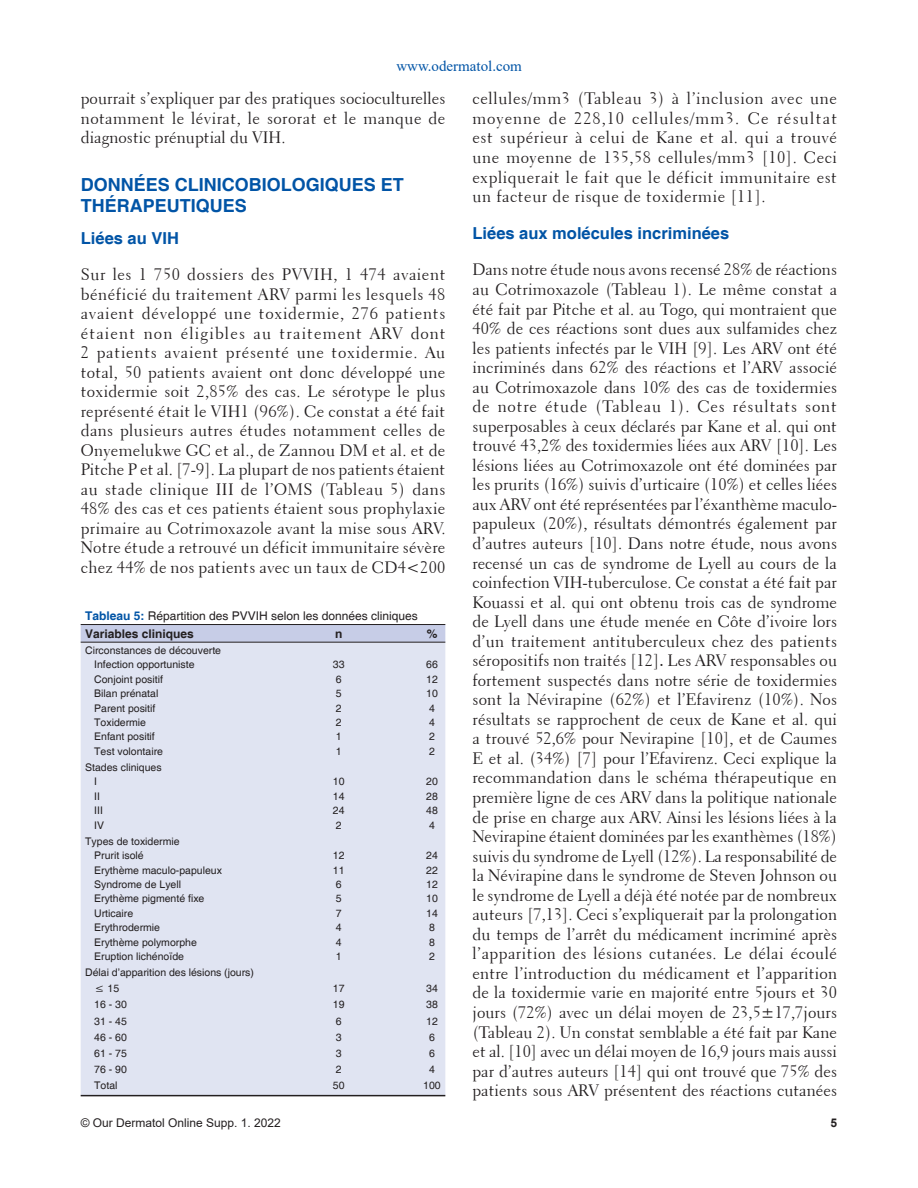
<style>
.page{position:relative;width:918px;height:1188px;background:#fff}
.page>*{position:absolute;margin:0;border:0;box-sizing:border-box;transform-origin:0 0}
.t1{font:700 18px/21.6px "Helvetica";color:#0154a6}
.t2{font:16.5px/19.5px "Transitional 521 BT Roman A";letter-spacing:.015em;color:#231f20;text-align:justify}
.t3{font:700 16.5px "Helvetica";color:#0154a6}
.t4{font:15px "Times New Roman";color:#0154a6}
.t5{font:12px/17.2px "Helvetica";color:#231f20}
.t6{font:12px "Arial";color:#231f20}
.t7{font:700 12px "Helvetica";color:#231f20}
.t8{font:700 12px "Arial";color:#231f20}
.t9{font:10.5px/14.4px "Helvetica";color:#231f20}
.s1{font-weight:700;color:#0154a6}
.s2{font-weight:700}
.s3{font-family:"Transitional 521 BT Bold A"}
</style>
<div class="page">
<div style="left:81px;top:643px;width:364px;height:452px;background:#e0e4f2"></div>
<hr style="left:81px;top:1095px;width:338px;height:1px;background:#231f20">
<svg style="left:419px;top:1095px;width:26px;height:1px"></svg>
<hr style="left:81px;top:642px;width:364px;height:1px;background:#231f20">
<svg style="left:81px;top:624px;width:364px;height:18px;background:#bac0d8"></svg>
<p class="t4" style="left:396px;top:58px;width:127px">www.odermatol.com</p>
<p class="t2" style="left:81px;top:89px;width:366px">pourrait s’expliquer par des pratiques socioculturelles notamment le lévirat, le sororat et le manque de diagnostic prénuptial du VIH.</p>
<p class="t1" style="left:81px;top:174px;width:325px">DONNÉES CLINICOBIOLOGIQUES ET<br>THÉRAPEUTIQUES</p>
<p class="t3" style="left:81px;top:229px;width:100px">Liées au VIH</p>
<p class="t2" style="left:81px;top:265px;width:366px">Sur les 1 750 dossiers des PVVIH, 1 474 avaient bénéficié du traitement ARV parmi les lesquels 48 avaient développé une toxidermie, 276 patients étaient non éligibles au traitement ARV dont 2 patients avaient présenté une toxidermie. Au total, 50 patients avaient ont donc développé une toxidermie soit 2,85% des cas. Le sérotype le plus représenté était le VIH1 (96%). Ce constat a été fait dans plusieurs autres études notamment celles de Onyemelukwe GC et al., de Zannou DM et al. et de Pitche P et al. [7-9]. La plupart de nos patients étaient au stade clinique III de l’OMS (Tableau 5) dans 48% des cas et ces patients étaient sous prophylaxie primaire au Cotrimoxazole avant la mise sous ARV.<br>Notre étude a retrouvé un déficit immunitaire sévère chez 44% de nos patients avec un taux de CD4&lt;200</p>
<p class="t5" style="left:85px;top:607px;width:334px"><span class="s1">Tableau 5:</span> Répartition des PVVIH selon les données cliniques<br><span class="s2">Variables cliniques</span></p>
<p class="t7" style="left:335px;top:626px;width:9px">n</p>
<p class="t7" style="left:427px;top:626px;width:12px">%</p>
<p class="t9" style="left:94px;top:643px;width:128px;text-indent:-9px">Circonstances de découverte<br>Infection opportuniste<br>Conjoint positif<br>Bilan prénatal<br>Parent positif<br>Toxidermie<br>Enfant positif<br>Test volontaire</p>
<p class="t9" style="left:94px;top:760px;width:69px;text-indent:-9px">Stades cliniques<br>I<br>II<br>III<br>IV</p>
<p class="t9" style="left:94px;top:834px;width:129px;text-indent:-9px">Types de toxidermie<br>Prurit isolé<br>Erythème maculo-papuleux<br>Syndrome de Lyell<br>Erythème pigmenté fixe<br>Urticaire<br>Erythrodermie<br>Erythème polymorphe<br>Eruption lichénoïde</p>
<p class="t9" style="left:94px;top:964px;width:161px;line-height:16.2px;text-indent:-9px">Délai d’apparition des lésions (jours) ≤ 15</p>
<p class="t9" style="left:333px;top:658px;width:13px">33<br>6<br>5<br>2<br>2<br>1<br>1</p>
<p class="t9" style="left:426px;top:658px;width:13px">66<br>12<br>10<br>4<br>4<br>2<br>2</p>
<p class="t9" style="left:333px;top:774px;width:13px;text-align:justify">10<br>14<br>24<br>2</p>
<p class="t9" style="left:426px;top:774px;width:13px;text-align:justify">20<br>28<br>48<br>4</p>
<p class="t9" style="left:333px;top:848px;width:13px">12<br>11<br>6<br>5<br>7<br>4<br>4<br>1</p>
<p class="t9" style="left:426px;top:848px;width:13px">24<br>22<br>12<br>10<br>14<br>8<br>8<br>2</p>
<p class="t9" style="left:333px;top:981px;width:13px">17</p>
<p class="t9" style="left:426px;top:981px;width:13px">34</p>
<p class="t9" style="left:94px;top:997px;width:34px">16 - 30</p>
<p class="t9" style="left:333px;top:997px;width:13px">19</p>
<p class="t9" style="left:426px;top:997px;width:13px">38</p>
<p class="t9" style="left:94px;top:1014px;width:34px">31 - 45</p>
<p class="t9" style="left:336px;top:1014px;width:7px">6</p>
<p class="t9" style="left:426px;top:1014px;width:13px">12</p>
<p class="t9" style="left:94px;top:1030px;width:34px">46 - 60</p>
<p class="t9" style="left:336px;top:1030px;width:7px">3</p>
<p class="t9" style="left:429px;top:1030px;width:7px">6</p>
<p class="t9" style="left:94px;top:1046px;width:34px">61 - 75</p>
<p class="t9" style="left:336px;top:1046px;width:7px">3</p>
<p class="t9" style="left:429px;top:1046px;width:7px">6</p>
<p class="t9" style="left:94px;top:1062px;width:34px">76 - 90</p>
<p class="t9" style="left:336px;top:1062px;width:7px">2</p>
<p class="t9" style="left:429px;top:1062px;width:7px">4</p>
<p class="t9" style="left:94px;top:1078px;width:25px">Total</p>
<p class="t9" style="left:333px;top:1078px;width:13px">50</p>
<p class="t9" style="left:423px;top:1078px;width:19px">100</p>
<p class="t2" style="left:473px;top:89px;width:366px">cellules/mm3 (Tableau 3) à l’inclusion avec une moyenne de 228,10 cellules/mm3. Ce résultat est supérieur à celui de Kane et al. qui a trouvé une moyenne de 135,58 cellules/mm3 [10]. Ceci expliquerait le fait que le déficit immunitaire est un facteur de risque de toxidermie [11].</p>
<p class="t3" style="left:472px;top:224px;width:258px">Liées aux molécules incriminées</p>
<p class="t2" style="left:472px;top:260px;width:366px">Dans notre étude nous avons recensé 28% de réactions au Cotrimoxazole (Tableau 1). Le même constat a été fait par Pitche et al. au Togo, qui montraient que 40% de ces réactions sont dues aux sulfamides chez les patients infectés par le VIH [9]. Les ARV ont été incriminés dans 62% des réactions et l’ARV associé au Cotrimoxazole dans 10% des cas de toxidermies de notre étude (Tableau 1). Ces résultats sont superposables à ceux déclarés par Kane et al. qui ont trouvé 43,2% des toxidermies liées aux ARV [10]. Les lésions liées au Cotrimoxazole ont été dominées par les prurits (16%) suivis d’urticaire (10%) et celles liées aux ARV ont été représentées par l’éxanthème maculo&shy;papuleux (20%), résultats démontrés également par d’autres auteurs [10]. Dans notre étude, nous avons recensé un cas de syndrome de Lyell au cours de la coinfection VIH-tuberculose. Ce constat a été fait par Kouassi et al. qui ont obtenu trois cas de syndrome de Lyell dans une étude menée en Côte d’ivoire lors d’un traitement antituberculeux chez des patients séropositifs non traités [12]<span class="s3">.</span> Les ARV responsables ou fortement suspectés dans notre série de toxidermies sont la Névirapine (62%) et l’Efavirenz (10%). Nos résultats se rapprochent de ceux de Kane et al. qui a trouvé 52,6% pour Nevirapine [10], et de Caumes E et al. (34%) [7] pour l’Efavirenz. Ceci explique la recommandation dans le schéma thérapeutique en première ligne de ces ARV dans la politique nationale de prise en charge aux ARV. Ainsi les lésions liées à la Nevirapine étaient dominées par les exanthèmes (18%) suivis du syndrome de Lyell (12%). La responsabilité de la Névirapine dans le syndrome de Steven Johnson ou le syndrome de Lyell a déjà été notée par de nombreux auteurs [7,13]. Ceci s’expliquerait par la prolongation du temps de l’arrêt du médicament incriminé après l’apparition des lésions cutanées. Le délai écoulé entre l’introduction du médicament et l’apparition de la toxidermie varie en majorité entre 5jours et 30 jours (72%) avec un délai moyen de 23,5±17,7jours (Tableau 2). Un constat semblable a été fait par Kane et al. [10] avec un délai moyen de 16,9 jours mais aussi par d’autres auteurs [14] qui ont trouvé que 75% des patients sous ARV présentent des réactions cutanées</p>
<p class="t6" style="left:81px;top:1116px;width:202px">© Our Dermatol Online Supp. 1. 2022</p>
<p class="t8" style="left:830px;top:1116px;width:8px">5</p>
</div>
